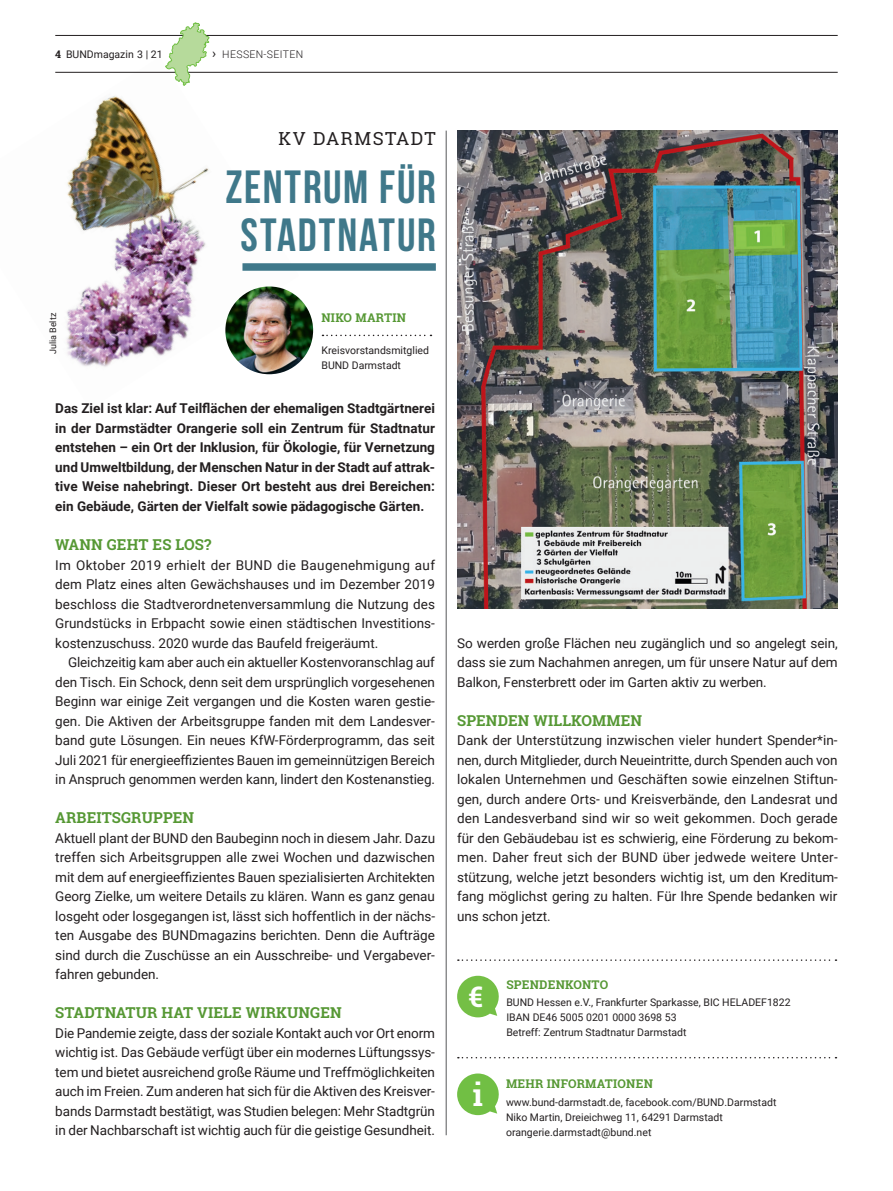
<style>
.page{position:relative;width:893px;height:1191px;background:#fff}
.page>*{position:absolute;margin:0;border:0;box-sizing:border-box;transform-origin:0 0}
.t1{font:700 46.5px/48.8px "Bebas Neue";letter-spacing:.04em;color:#3f788a;text-align:center}
.t2{font:700 31.35px "Roboto Slab";color:#fff}
.t3{font:700 28.35px "Roboto Slab";color:#fff}
.t4{font:18px "Roboto Slab";letter-spacing:.08em;color:#231f20}
.t5{font:700 15px "Roboto Slab";letter-spacing:.01em;color:#569834}
.t6{font:13.5px/19.5px "Roboto";letter-spacing:-.005em;color:#231f20;text-align:justify}
.t7{font:700 13.5px/19.5px "Roboto";color:#231f20;text-align:justify}
.t8{font:700 12px "Roboto Slab";letter-spacing:.02em;color:#569834}
.t9{font:10.5px/15px "Roboto";color:#231f20}
.t10{font:300 10.5px "Roboto";letter-spacing:.035em;color:#231f20}
.t11{font:9px "Roboto";color:#231f20}
.s1{font-family:"Roboto Slab";font-weight:700}
.s2{font-weight:400;font-size:13.5px}
</style>
<div class="page">
<svg style="left:458px;top:1057px;width:378px;height:1px"></svg>
<hr style="left:446px;top:131px;width:1px;height:1004px;background:#57585a">
<svg style="left:457px;top:975px;width:42px;height:42px"></svg>
<svg style="left:457px;top:1073px;width:42px;height:42px"></svg>
<svg style="left:458px;top:959px;width:378px;height:2px"></svg>
<img style="left:55px;top:71px;width:244px;height:304px">
<img style="left:225px;top:286px;width:88px;height:88px;border-radius:44px">
<svg style="left:322px;top:335px;width:109px;height:1px"></svg>
<img style="left:457px;top:131px;width:381px;height:477px">
<div style="left:242px;top:263px;width:194px;height:8px;background:#3f788a"></div>
<hr style="left:55px;top:72px;width:783px;height:1px;background:#231f20">
<hr style="left:55px;top:35px;width:783px;height:1px;background:#231f20">
<svg style="left:165px;top:22px;width:45px;height:68px"></svg>
<p class="t9" style="left:55px;top:46px;width:109px"><span class="s1">4</span> BUNDmagazin 3 | 21</p>
<p class="t10" style="left:212px;top:47px;width:93px"><span class="s2">›</span> HESSEN-SEITEN</p>
<h3 class="t4" style="left:279px;top:126px;width:159px">KV DARMSTADT</h3>
<h1 class="t1" style="left:225px;top:161px;width:212px">ZENTRUM FÜR<br>STADTNATUR</h1>
<p class="t8" style="left:321px;top:309px;width:86px">NIKO MARTIN</p>
<p class="t9" style="left:321px;top:342px;width:109px">Kreisvorstandsmitglied<br>BUND Darmstadt</p>
<p class="t7" style="left:55px;top:398px;width:381px">Das Ziel ist klar: Auf Teilflächen der ehemaligen Stadtgärtnerei in der Darmstädter Orangerie soll ein Zentrum für Stadtnatur entstehen – ein Ort der Inklusion, für Ökologie, für Vernetzung und Umweltbildung, der Menschen Natur in der Stadt auf attrak&shy;tive Weise nahebringt. Dieser Ort besteht aus drei Bereichen: ein Gebäude, Gärten der Vielfalt sowie pädagogische Gärten.</p>
<p class="t5" style="left:55px;top:534px;width:158px">WANN GEHT ES LOS?</p>
<p class="t6" style="left:55px;top:554px;width:381px">Im Oktober 2019 erhielt der BUND die Baugenehmigung auf dem Platz eines alten Gewächshauses und im Dezember 2019 beschloss die Stadtverordnetenversammlung die Nutzung des Grundstücks in Erbpacht sowie einen städtischen Investitions&shy;kostenzuschuss. 2020 wurde das Baufeld freigeräumt.</p>
<p class="t6" style="left:55px;top:652px;width:381px;text-indent:13px">Gleichzeitig kam aber auch ein aktueller Kostenvoranschlag auf den Tisch. Ein Schock, denn seit dem ursprünglich vorgesehenen Beginn war einige Zeit vergangen und die Kosten waren gestie&shy;gen. Die Aktiven der Arbeitsgruppe fanden mit dem Landesver&shy;band gute Lösungen. Ein neues KfW-Förderprogramm, das seit Juli 2021 für energieeffizientes Bauen im gemeinnützigen Bereich in Anspruch genommen werden kann, lindert den Kostenanstieg.</p>
<p class="t5" style="left:55px;top:807px;width:140px">ARBEITSGRUPPEN</p>
<p class="t6" style="left:55px;top:827px;width:381px">Aktuell plant der BUND den Baubeginn noch in diesem Jahr. Dazu treffen sich Arbeitsgruppen alle zwei Wochen und dazwischen mit dem auf energieeffizientes Bauen spezialisierten Architekten Georg Zielke, um weitere Details zu klären. Wann es ganz genau losgeht oder losgegangen ist, lässt sich hoffentlich in der nächs&shy;ten Ausgabe des BUNDmagazins berichten. Denn die Aufträge sind durch die Zuschüsse an ein Ausschreibe- und Vergabever&shy;fahren gebunden.</p>
<p class="t5" style="left:55px;top:1002px;width:288px">STADTNATUR HAT VIELE WIRKUNGEN</p>
<p class="t6" style="left:55px;top:1022px;width:381px">Die Pandemie zeigte, dass der soziale Kontakt auch vor Ort enorm wichtig ist. Das Gebäude verfügt über ein modernes Lüftungssys&shy;tem und bietet ausreichend große Räume und Treffmöglichkeiten auch im Freien. Zum anderen hat sich für die Aktiven des Kreisver&shy;bands Darmstadt bestätigt, was Studien belegen: Mehr Stadtgrün in der Nachbarschaft ist wichtig auch für die geistige Gesundheit.</p>
<p class="t11" style="left:47px;top:354px;width:43px;rotate:-90deg">Julia Beltz</p>
<p class="t6" style="left:457px;top:632px;width:382px">So werden große Flächen neu zugänglich und so angelegt sein, dass sie zum Nachahmen anregen, um für unsere Natur auf dem Balkon, Fensterbrett oder im Garten aktiv zu werben.</p>
<p class="t5" style="left:457px;top:710px;width:186px">SPENDEN WILLKOMMEN</p>
<p class="t6" style="left:457px;top:730px;width:382px">Dank der Unterstützung inzwischen vieler hundert Spender*in&shy;nen, durch Mitglieder, durch Neueintritte, durch Spenden auch von lokalen Unternehmen und Geschäften sowie einzelnen Stiftun&shy;gen, durch andere Orts- und Kreisverbände, den Landesrat und den Landesverband sind wir so weit gekommen. Doch gerade für den Gebäudebau ist es schwierig, eine Förderung zu bekom&shy;men. Daher freut sich der BUND über jedwede weitere Unter&shy;stützung, welche jetzt besonders wichtig ist, um den Kreditum&shy;fang möglichst gering zu halten. Für Ihre Spende bedanken wir uns schon jetzt.</p>
<h3 class="t3" style="left:468px;top:977px;width:16px">€</h3>
<h2 class="t2" style="left:473px;top:1073px;width:12px">i</h2>
<p class="t8" style="left:506px;top:976px;width:103px">SPENDENKONTO</p>
<p class="t9" style="left:506px;top:994px;width:286px">BUND Hessen e.V., Frankfurter Sparkasse, BIC HELADEF1822<br>IBAN DE46 5005 0201 0000 3698 53<br>Betreff: Zentrum Stadtnatur Darmstadt</p>
<p class="t8" style="left:506px;top:1075px;width:148px">MEHR INFORMATIONEN</p>
<p class="t9" style="left:506px;top:1094px;width:272px">www.bund-darmstadt.de, facebook.com/BUND.Darmstadt<br>Niko Martin, Dreieichweg 11, 64291 Darmstadt orangerie.darmstadt@bund.net</p>
</div>
